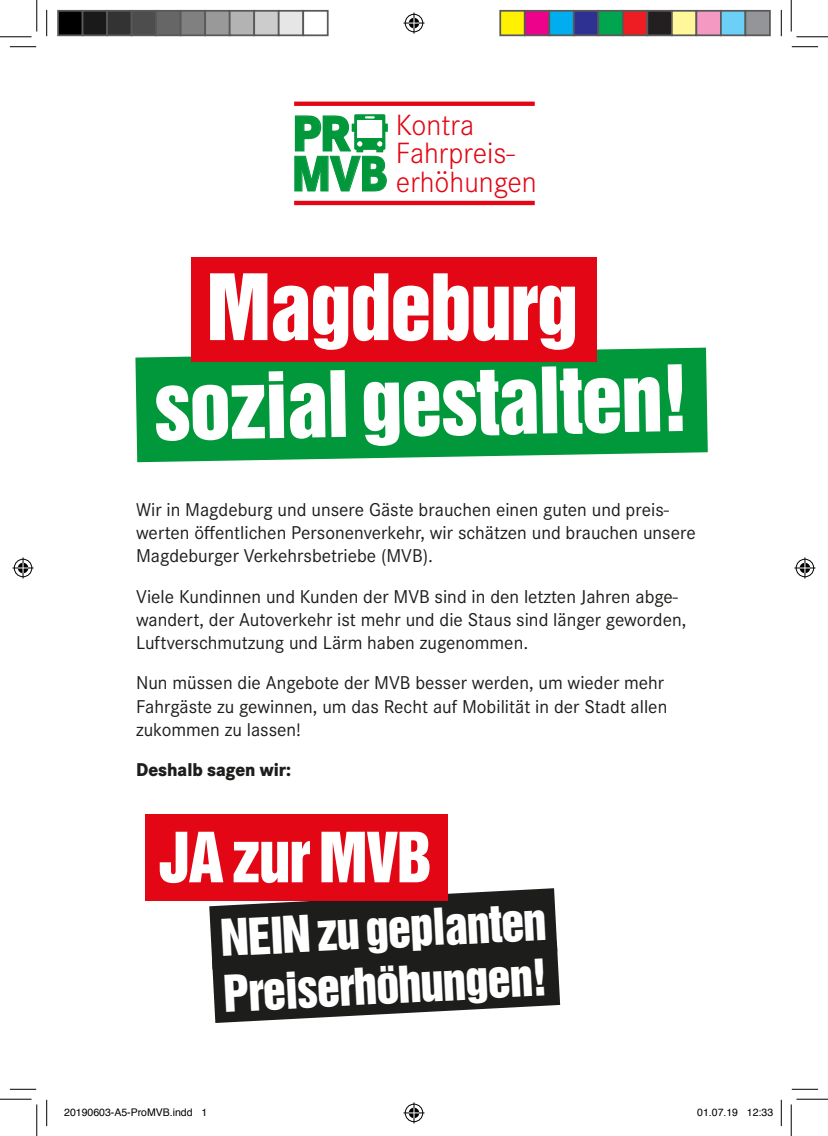
<style>
.page{position:relative;width:828px;height:1136px;background:#fff}
.page>*{position:absolute;margin:0;border:0;box-sizing:border-box;transform-origin:0 0}
.t1{font:83.48px "Helvetica Inserat LT";letter-spacing:-.02em;color:#fff}
.t2{font:63.35px "Helvetica Inserat LT";letter-spacing:-.02em;color:#fff}
.t3{font:800 51.98px/40.1px "Corporate S";color:#00983a;scale:.9 1}
.t4{font:46.38px/55.8px "Helvetica Inserat LT";color:#fff}
.t5{font:300 30.45px/28.5px "Corporate S";color:#e30614}
.t6{font:19.25px/23.1px "Corporate S";color:#1d1d1b}
.t7{font:800 19.25px "Corporate S";color:#1d1d1b;scale:.9 1}
.t8{font:10.5px "Helvetica";color:#000}
</style>
<div class="page">
<hr style="left:294px;top:201px;width:240px;height:4px;background:#e30614">
<div style="left:294px;top:101px;width:240px;height:5px;background:#e30614"></div>
<svg style="left:294px;top:114px;width:94px;height:78px"></svg>
<div style="left:135px;top:347px;width:572px;height:115px;background:#00983a"></div>
<div style="left:191px;top:257px;width:406px;height:105px;background:#e30614"></div>
<svg style="left:209px;top:887px;width:351px;height:135px;background:#333230"></svg>
<div style="left:145px;top:814px;width:302px;height:86px;background:#e30614"></div>
<svg style="left:10px;top:46px;width:26px;height:1px"></svg>
<svg style="left:791px;top:46px;width:27px;height:1px"></svg>
<svg style="left:10px;top:1088px;width:26px;height:1px"></svg>
<svg style="left:792px;top:1088px;width:26px;height:1px"></svg>
<svg style="left:46px;top:10px;width:1px;height:26px"></svg>
<svg style="left:46px;top:1099px;width:1px;height:26px"></svg>
<svg style="left:781px;top:10px;width:1px;height:26px"></svg>
<svg style="left:781px;top:1099px;width:1px;height:26px"></svg>
<hr style="left:0;top:36px;width:32px;height:1px;background:#000">
<hr style="left:796px;top:36px;width:32px;height:1px;background:#000">
<hr style="left:0;top:1098px;width:32px;height:1px;background:#000">
<hr style="left:796px;top:1098px;width:32px;height:1px;background:#000">
<hr style="left:36px;top:0;width:1px;height:31px;background:#000">
<hr style="left:36px;top:1104px;width:1px;height:31px;background:#000">
<hr style="left:790px;top:0;width:1px;height:31px;background:#000">
<hr style="left:790px;top:1104px;width:1px;height:31px;background:#000">
<svg style="left:403px;top:13px;width:21px;height:21px"></svg>
<svg style="left:403px;top:1102px;width:21px;height:21px"></svg>
<svg style="left:13px;top:557px;width:21px;height:21px"></svg>
<svg style="left:794px;top:557px;width:21px;height:21px"></svg>
<div style="left:58px;top:11px;width:25px;height:24px;background:#000"></div>
<div style="left:57px;top:10px;width:26px;height:26px;border:2px solid #595959"></div>
<div style="left:83px;top:11px;width:24px;height:24px;background:#1a1a1a"></div>
<div style="left:82px;top:10px;width:26px;height:26px;border:2px solid #595959"></div>
<div style="left:107px;top:11px;width:25px;height:24px;background:#333"></div>
<div style="left:106px;top:10px;width:26px;height:26px;border:2px solid #595959"></div>
<div style="left:132px;top:11px;width:24px;height:24px;background:#4d4d4d"></div>
<div style="left:131px;top:10px;width:26px;height:26px;border:2px solid #595959"></div>
<div style="left:156px;top:11px;width:25px;height:24px;background:#666"></div>
<div style="left:155px;top:10px;width:26px;height:26px;border:2px solid #595959"></div>
<div style="left:181px;top:11px;width:24px;height:24px;background:#808080"></div>
<div style="left:180px;top:10px;width:26px;height:26px;border:2px solid #595959"></div>
<div style="left:205px;top:11px;width:25px;height:24px;background:#999"></div>
<div style="left:204px;top:10px;width:26px;height:26px;border:2px solid #595959"></div>
<div style="left:230px;top:11px;width:24px;height:24px;background:#b3b3b3"></div>
<div style="left:229px;top:10px;width:26px;height:26px;border:2px solid #595959"></div>
<div style="left:254px;top:11px;width:25px;height:24px;background:#ccc"></div>
<div style="left:253px;top:10px;width:26px;height:26px;border:2px solid #595959"></div>
<div style="left:279px;top:11px;width:24px;height:24px;background:#e6e6e6"></div>
<div style="left:278px;top:10px;width:26px;height:26px;border:2px solid #595959"></div>
<div style="left:302px;top:10px;width:26px;height:26px;border:2px solid #595959"></div>
<div style="left:500px;top:11px;width:24px;height:24px;background:#fff101"></div>
<div style="left:499px;top:10px;width:26px;height:26px;border:2px solid #595959"></div>
<div style="left:524px;top:11px;width:25px;height:24px;background:#ed028c"></div>
<div style="left:524px;top:10px;width:26px;height:26px;border:2px solid #595959"></div>
<div style="left:549px;top:11px;width:24px;height:24px;background:#00aeef"></div>
<div style="left:548px;top:10px;width:26px;height:26px;border:2px solid #595959"></div>
<div style="left:573px;top:11px;width:25px;height:24px;background:#2e3092"></div>
<div style="left:573px;top:10px;width:26px;height:26px;border:2px solid #595959"></div>
<div style="left:598px;top:11px;width:24px;height:24px;background:#00a54f"></div>
<div style="left:597px;top:10px;width:26px;height:26px;border:2px solid #595959"></div>
<div style="left:622px;top:11px;width:25px;height:24px;background:#ee1d23"></div>
<div style="left:622px;top:10px;width:26px;height:26px;border:2px solid #595959"></div>
<div style="left:647px;top:11px;width:24px;height:24px;background:#231f20"></div>
<div style="left:646px;top:10px;width:26px;height:26px;border:2px solid #595959"></div>
<div style="left:671px;top:11px;width:25px;height:24px;background:#fff79a"></div>
<div style="left:671px;top:10px;width:26px;height:26px;border:2px solid #595959"></div>
<div style="left:696px;top:11px;width:24px;height:24px;background:#f499c2"></div>
<div style="left:695px;top:10px;width:26px;height:26px;border:2px solid #595959"></div>
<div style="left:720px;top:11px;width:25px;height:24px;background:#6bcff6"></div>
<div style="left:720px;top:10px;width:26px;height:26px;border:2px solid #595959"></div>
<div style="left:745px;top:11px;width:24px;height:24px;background:#939598"></div>
<div style="left:744px;top:10px;width:26px;height:26px;border:2px solid #595959"></div>
<h3 class="t3" style="left:291px;top:114px;width:108px">PR<br>MVB</h3>
<h3 class="t5" style="left:396px;top:111px;width:142px">Kontra<br>Fahrpreis&shy;erhöhungen</h3>
<h1 class="t1" style="left:206px;top:257px;width:373px">Magdeburg</h1>
<h1 class="t1" style="left:153px;top:357px;width:537px;rotate:-1deg">sozial gestalten!</h1>
<p class="t6" style="left:136px;top:497px;width:561px">Wir in Magdeburg und unsere Gäste brauchen einen guten und preis&shy;werten öffentlichen Personenverkehr, wir schätzen und brauchen unsere<br>Magdeburger Verkehrsbetriebe (MVB).</p>
<p class="t6" style="left:136px;top:584px;width:551px">Viele Kundinnen und Kunden der MVB sind in den letzten Jahren abge&shy;wandert, der Autoverkehr ist mehr und die Staus sind länger geworden,<br>Luftverschmutzung und Lärm haben zugenommen.</p>
<p class="t6" style="left:136px;top:671px;width:533px">Nun müssen die Angebote der MVB besser werden, um wieder mehr<br>Fahrgäste zu gewinnen, um das Recht auf Mobilität in der Stadt allen zukommen zu lassen!</p>
<p class="t7" style="left:136px;top:758px;width:174px">Deshalb sagen wir:</p>
<h2 class="t2" style="left:158px;top:819px;width:275px">JA zur MVB</h2>
<h3 class="t4" style="left:219px;top:911px;width:328px;rotate:-3deg">NEIN zu geplanten<br>Preiserhöhungen!</h3>
<p class="t8" style="left:64px;top:1103px;width:144px">20190603-A5-ProMVB.indd 1</p>
<p class="t8" style="left:697px;top:1103px;width:77px">01.07.19 12:33</p>
</div>
